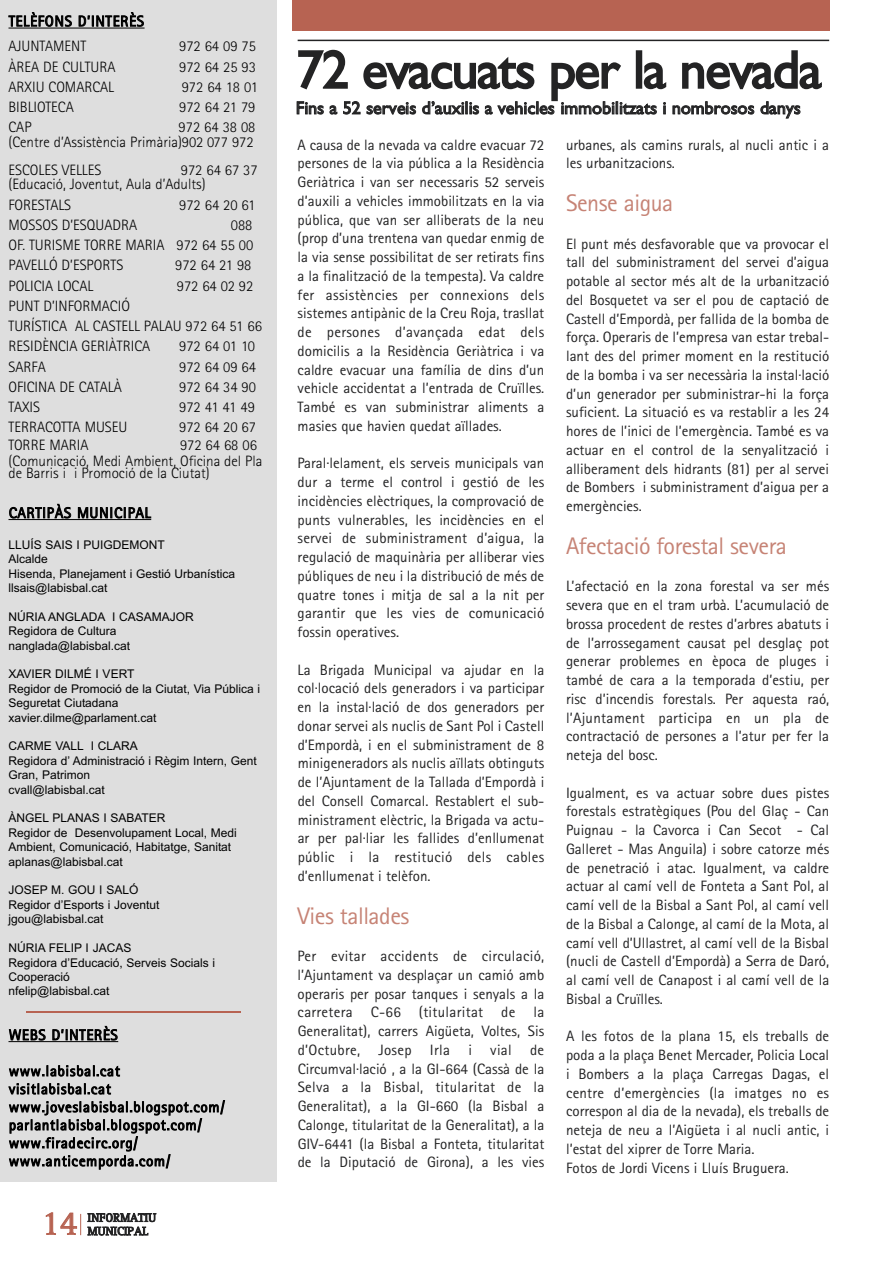
<style>
.page{position:relative;width:893px;height:1263px;background:#fff}
.page>*{position:absolute;margin:0;border:0;box-sizing:border-box;transform-origin:0 0}
.t1{font:54px "Gill Sans";letter-spacing:-.03em;color:#232324}
.t2{font:34.5px "Rotis Serif";color:#b76352}
.t3{font:24px "Rotis Sans Serif";letter-spacing:-.02em;color:#c68375}
.t4{font:18px "Gill Sans";color:#232324}
.t5{font:15px/18.8px "Rotis Sans Serif";color:#232324;text-align:justify}
.t6{font:300 15px/20.2px "Rotis Sans Serif";color:#000}
.t7{font:15px/18px "Rotis Sans Serif";letter-spacing:.045em;color:#000}
.t8{font:12px/14.4px "Arial";color:#000}
.t9{font:12px/13.5px "Rotis Serif";color:#232324}
</style>
<div class="page">
<div style="left:292px;top:0;width:537px;height:31px;background:#b76352"></div>
<svg style="left:80px;top:1214px;width:1px;height:21px"></svg>
<div style="left:0;top:0;width:277px;height:1181px;background:#dedede"></div>
<hr style="left:9px;top:28px;width:136px;height:1px;background:#000">
<hr style="left:9px;top:519px;width:142px;height:1px;background:#000">
<hr style="left:9px;top:1041px;width:109px;height:1px;background:#000">
<hr style="left:26px;top:1011px;width:214px;height:1px;background:#b76352">
<hr style="left:298px;top:40px;width:531px;height:1px;background:#232324">
<p class="t7" style="left:9px;top:14px;width:137px">TELÈFONS D’INTERÈS</p>
<p class="t6" style="left:9px;top:38px;width:79px">AJUNTAMENT</p>
<p class="t6" style="left:179px;top:38px;width:78px">972 64 09 75</p>
<p class="t6" style="left:9px;top:58px;width:109px">ÀREA DE CULTURA</p>
<p class="t6" style="left:179px;top:58px;width:78px">972 64 25 93</p>
<p class="t6" style="left:9px;top:78px;width:107px">ARXIU COMARCAL</p>
<p class="t6" style="left:182px;top:78px;width:78px">972 64 18 01</p>
<p class="t6" style="left:9px;top:98px;width:67px">BIBLIOTECA</p>
<p class="t6" style="left:179px;top:98px;width:78px">972 64 21 79</p>
<p class="t6" style="left:9px;top:119px;width:25px">CAP</p>
<p class="t6" style="left:9px;top:122px;width:248px;line-height:14.2px;text-align:right">972 64 38 08<br>(Centre d’Assistència Primària)902 077 972</p>
<p class="t6" style="left:9px;top:161px;width:94px">ESCOLES VELLES</p>
<p class="t6" style="left:9px;top:164px;width:251px;line-height:14.2px;text-indent:172px">972 64 67 37 (Educació, Joventut, Aula d’Adults)</p>
<p class="t6" style="left:9px;top:196px;width:64px">FORESTALS</p>
<p class="t6" style="left:179px;top:196px;width:78px">972 64 20 61</p>
<p class="t6" style="left:9px;top:216px;width:130px">MOSSOS D’ESQUADRA</p>
<p class="t6" style="left:9px;top:216px;width:246px;text-align:justify;text-indent:222px">088<br>OF. TURISME TORRE MARIA 972 64 55 00<br>PAVELLÓ D’ESPORTS</p>
<p class="t6" style="left:175px;top:257px;width:78px">972 64 21 98</p>
<p class="t6" style="left:9px;top:277px;width:86px">POLICIA LOCAL</p>
<p class="t6" style="left:177px;top:277px;width:78px">972 64 02 92</p>
<p class="t6" style="left:9px;top:297px;width:255px">PUNT D’INFORMACIÓ<br>TURÍSTICA AL CASTELL PALAU 972 64 51 66<br>RESIDÈNCIA GERIÀTRICA</p>
<p class="t6" style="left:179px;top:338px;width:77px">972 64 01 10</p>
<p class="t6" style="left:9px;top:358px;width:39px">SARFA</p>
<p class="t6" style="left:179px;top:358px;width:78px">972 64 09 64</p>
<p class="t6" style="left:9px;top:378px;width:115px">OFICINA DE CATALÀ</p>
<p class="t6" style="left:179px;top:378px;width:78px">972 64 34 90</p>
<p class="t6" style="left:9px;top:398px;width:33px">TAXIS</p>
<p class="t6" style="left:179px;top:398px;width:77px">972 41 41 49</p>
<p class="t6" style="left:9px;top:419px;width:120px">TERRACOTTA MUSEU</p>
<p class="t6" style="left:179px;top:419px;width:78px">972 64 20 67</p>
<p class="t6" style="left:9px;top:436px;width:82px">TORRE MARIA</p>
<p class="t6" style="left:9px;top:438px;width:255px;line-height:16.4px;text-indent:171px">972 64 68 06 (Comunicació, Medi Ambient, Oficina del Pla</p>
<p class="t6" style="left:9px;top:464px;width:203px">de Barris i i Promoció de la Ciutat)</p>
<p class="t7" style="left:9px;top:505px;width:143px">CARTIPÀS MUNICIPAL</p>
<p class="t8" style="left:9px;top:537px;width:228px">LLUÍS SAIS I PUIGDEMONT<br>Alcalde<br>Hisenda, Planejament i Gestió Urbanística llsais@labisbal.cat</p>
<p class="t8" style="left:9px;top:609px;width:187px">NÚRIA ANGLADA I CASAMAJOR<br>Regidora de Cultura nanglada@labisbal.cat</p>
<p class="t8" style="left:9px;top:667px;width:253px">XAVIER DILMÉ I VERT<br>Regidor de Promoció de la Ciutat, Via Pública i<br>Seguretat Ciutadana xavier.dilme@parlament.cat</p>
<p class="t8" style="left:9px;top:739px;width:250px">CARME VALL I CLARA<br>Regidora d’ Administració i Règim Intern, Gent<br>Gran, Patrimon<br>cvall@labisbal.cat</p>
<p class="t8" style="left:9px;top:811px;width:230px">ÀNGEL PLANAS I SABATER<br>Regidor de Desenvolupament Local, Medi<br>Ambient, Comunicació, Habitatge, Sanitat aplanas@labisbal.cat</p>
<p class="t8" style="left:9px;top:883px;width:152px">JOSEP M. GOU I SALÓ<br>Regidor d’Esports i Joventut jgou@labisbal.cat</p>
<p class="t8" style="left:9px;top:941px;width:208px">NÚRIA FELIP I JACAS<br>Regidora d’Educació, Serveis Socials i<br>Cooperació<br>nfelip@labisbal.cat</p>
<p class="t7" style="left:9px;top:1027px;width:110px">WEBS D’INTERÈS</p>
<p class="t7" style="left:9px;top:1063px;width:217px">www.labisbal.cat visitlabisbal.cat www.joveslabisbal.blogspot.com/ parlantlabisbal.blogspot.com/ www.firadecirc.org/ www.anticemporda.com/</p>
<h2 class="t2" style="left:41px;top:1211px;width:37px">14</h2>
<p class="t9" style="left:88px;top:1212px;width:70px">INFORMATIU<br>MUNICIPAL</p>
<h1 class="t1" style="left:296px;top:49px;width:527px">72 evacuats per la nevada</h1>
<p class="t4" style="left:296px;top:101px;width:506px">Fins a 52 serveis d’auxilis a vehicles immobilitzats i nombrosos danys</p>
<p class="t5" style="left:298px;top:137px;width:248px">A causa de la nevada va caldre evacuar 72 persones de la via pública a la Residència Geriàtrica i van ser necessaris 52 serveis d’auxili a vehicles immobilitzats en la via pública, que van ser alliberats de la neu (prop d’una trentena van quedar enmig de la via sense possibilitat de ser retirats fins a la finalització de la tempesta). Va caldre fer assistències per connexions dels sistemes antipànic de la Creu Roja, trasllat de persones d’avançada edat dels domicilis a la Residència Geriàtrica i va caldre evacuar una família de dins d’un vehicle accidentat a l’entrada de Cruïlles.<br>També es van subministrar aliments a masies que havien quedat aïllades.</p>
<p class="t5" style="left:298px;top:455px;width:248px">Paral·lelament, els serveis municipals van dur a terme el control i gestió de les incidències elèctriques, la comprovació de punts vulnerables, les incidències en el servei de subministrament d’aigua, la regulació de maquinària per alliberar vies públiques de neu i la distribució de més de quatre tones i mitja de sal a la nit per garantir que les vies de comunicació fossin operatives.</p>
<p class="t5" style="left:298px;top:662px;width:248px">La Brigada Municipal va ajudar en la col·locació dels generadors i va participar en la instal·lació de dos generadors per donar servei als nuclis de Sant Pol i Castell d’Empordà, i en el subministrament de 8 minigeneradors als nuclis aïllats obtinguts de l’Ajuntament de la Tallada d’Empordà i del Consell Comarcal. Restablert el sub&shy;ministrament elèctric, la Brigada va actu&shy;ar per pal·liar les fallides d’enllumenat públic i la restitució dels cables d’enllumenat i telèfon.</p>
<h3 class="t3" style="left:298px;top:907px;width:113px">Vies tallades</h3>
<p class="t5" style="left:298px;top:948px;width:248px">Per evitar accidents de circulació, l’Ajuntament va desplaçar un camió amb operaris per posar tanques i senyals a la carretera C-66 (titularitat de la Generalitat), carrers Aigüeta, Voltes, Sis d’Octubre, Josep Irla i vial de Circumval·lació , a la GI-664 (Cassà de la Selva a la Bisbal, titularitat de la Generalitat), a la GI-660 (la Bisbal a Calonge, titularitat de la Generalitat), a la GIV-6441 (la Bisbal a Fonteta, titularitat de la Diputació de Girona), a les vies</p>
<p class="t5" style="left:566px;top:137px;width:265px">urbanes, als camins rurals, al nucli antic i a les urbanitzacions.</p>
<h3 class="t3" style="left:566px;top:194px;width:109px">Sense aigua</h3>
<p class="t5" style="left:566px;top:236px;width:265px">El punt més desfavorable que va provocar el tall del subministrament del servei d’aigua potable al sector més alt de la urbanització del Bosquetet va ser el pou de captació de Castell d’Empordà, per fallida de la bomba de força. Operaris de l’empresa van estar trebal&shy;lant des del primer moment en la restitució de la bomba i va ser necessària la instal·lació d’un generador per subministrar-hi la força suficient. La situació es va restablir a les 24 hores de l’inici de l’emergència. També es va actuar en el control de la senyalització i alliberament dels hidrants (81) per al servei de Bombers i subministrament d’aigua per a emergències.</p>
<h3 class="t3" style="left:566px;top:537px;width:222px">Afectació forestal severa</h3>
<p class="t5" style="left:566px;top:578px;width:265px">L’afectació en la zona forestal va ser més severa que en el tram urbà. L’acumulació de brossa procedent de restes d’arbres abatuts i de l’arrossegament causat pel desglaç pot generar problemes en època de pluges i també de cara a la temporada d’estiu, per risc d’incendis forestals. Per aquesta raó, l’Ajuntament participa en un pla de contractació de persones a l’atur per fer la neteja del bosc.</p>
<p class="t5" style="left:566px;top:785px;width:265px">Igualment, es va actuar sobre dues pistes forestals estratègiques (Pou del Glaç - Can Puignau - la Cavorca i Can Secot - Cal Galleret - Mas Anguila) i sobre catorze més de penetració i atac. Igualment, va caldre actuar al camí vell de Fonteta a Sant Pol, al camí vell de la Bisbal a Sant Pol, al camí vell de la Bisbal a Calonge, al camí de la Mota, al camí vell d’Ullastret, al camí vell de la Bisbal (nucli de Castell d’Empordà) a Serra de Daró, al camí vell de Canapost i al camí vell de la Bisbal a Cruïlles.</p>
<p class="t5" style="left:566px;top:1028px;width:265px;text-align:left">A les fotos de la plana 15, els treballs de poda a la plaça Benet Mercader, Policia Local i Bombers a la plaça Carregas Dagas, el centre d’emergències (la imatges no es correspon al dia de la nevada), els treballs de neteja de neu a l’Aigüeta i al nucli antic, i l’estat del xiprer de Torre Maria.<br>Fotos de Jordi Vicens i Lluís Bruguera.</p>
</div>
